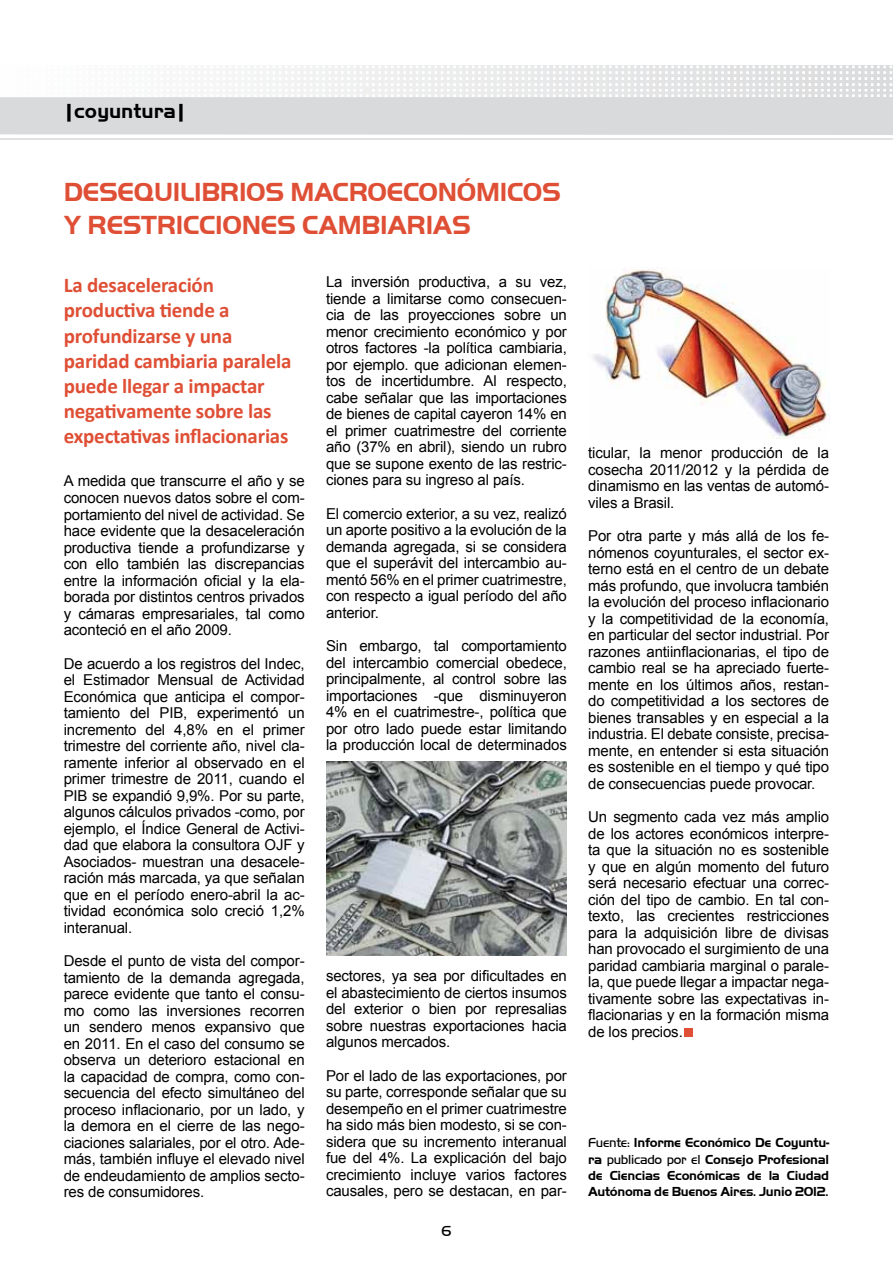
<style>
.page{position:relative;width:893px;height:1263px;background:#fff}
.page>*{position:absolute;margin:0;border:0;box-sizing:border-box;transform-origin:0 0}
.t1{font:700 27px/32.4px "Handel Got D";letter-spacing:-.01em;color:#df4f35}
.t2{font:700 21px/25.2px "Calibri";letter-spacing:-.01em;color:#df4f35}
.t3{font:700 21px "Handel Got D";color:#000}
.t4{font:15px/16.5px "Arial";letter-spacing:-.01em;color:#000;text-align:justify}
.t5{font:15px "Handel Got D Ligh";color:#000}
.t6{font:700 13.5px/16.2px "Handel Got D";letter-spacing:-.02em;color:#000;text-align:justify}
.s1{font-family:"Handel Got D Ligh";font-weight:400}
</style>
<div class="page">
<svg style="left:0;top:65px;width:893px;height:75px"></svg>
<div style="left:684px;top:1029px;width:8px;height:8px;background:#df4f35"></div>
<img style="left:593px;top:268px;width:236px;height:171px">
<img style="left:326px;top:762px;width:241px;height:194px">
<h2 class="t3" style="left:64px;top:100px;width:124px">|coyuntura|</h2>
<h1 class="t1" style="left:64px;top:176px;width:498px">DESEQUILIBRIOS MACROECONÓMICOS<br>Y RESTRICCIONES CAMBIARIAS</h1>
<h2 class="t2" style="left:64px;top:272px;width:229px">La desaceleración productiva tiende a profundizarse y una paridad cambiaria paralela puede llegar a impactar negativamente sobre las expectativas inflacionarias</h2>
<p class="t4" style="left:64px;top:473px;width:242px">A medida que transcurre el año y se conocen nuevos datos sobre el com&shy;portamiento del nivel de actividad. Se hace evidente que la desaceleración productiva tiende a profundizarse y con ello también las discrepancias entre la información oficial y la ela&shy;borada por distintos centros privados y cámaras empresariales, tal como aconteció en el año 2009.</p>
<p class="t4" style="left:64px;top:655px;width:242px">De acuerdo a los registros del Indec, el Estimador Mensual de Actividad Económica que anticipa el compor&shy;tamiento del PIB, experimentó un incremento del 4,8% en el primer trimestre del corriente año, nivel cla&shy;ramente inferior al observado en el primer trimestre de 2011, cuando el PIB se expandió 9,9%. Por su parte, algunos cálculos privados -como, por ejemplo, el Índice General de Activi&shy;dad que elabora la consultora OJF y Asociados- muestran una desacele&shy;ración más marcada, ya que señalan que en el período enero-abril la ac&shy;tividad económica solo creció 1,2% interanual.</p>
<p class="t4" style="left:64px;top:953px;width:242px">Desde el punto de vista del compor&shy;tamiento de la demanda agregada, parece evidente que tanto el consu&shy;mo como las inversiones recorren un sendero menos expansivo que en 2011. En el caso del consumo se observa un deterioro estacional en la capacidad de compra, como con&shy;secuencia del efecto simultáneo del proceso inflacionario, por un lado, y la demora en el cierre de las nego&shy;ciaciones salariales, por el otro. Ade&shy;más, también influye el elevado nivel de endeudamiento de amplios secto&shy;res de consumidores.</p>
<p class="t4" style="left:326px;top:274px;width:242px">La inversión productiva, a su vez, tiende a limitarse como consecuen&shy;cia de las proyecciones sobre un menor crecimiento económico y por otros factores -la política cambiaria, por ejemplo. que adicionan elemen&shy;tos de incertidumbre. Al respecto, cabe señalar que las importaciones de bienes de capital cayeron 14% en el primer cuatrimestre del corriente año (37% en abril), siendo un rubro que se supone exento de las restric&shy;ciones para su ingreso al país.</p>
<p class="t4" style="left:326px;top:505px;width:242px">El comercio exterior, a su vez, realizó un aporte positivo a la evolución de la demanda agregada, si se considera que el superávit del intercambio au&shy;mentó 56% en el primer cuatrimestre, con respecto a igual período del año anterior.</p>
<p class="t4" style="left:326px;top:638px;width:242px">Sin embargo, tal comportamiento del intercambio comercial obedece, principalmente, al control sobre las importaciones -que disminuyeron 4% en el cuatrimestre-, política que por otro lado puede estar limitando la producción local de determinados</p>
<p class="t4" style="left:326px;top:968px;width:242px">sectores, ya sea por dificultades en el abastecimiento de ciertos insumos del exterior o bien por represalias sobre nuestras exportaciones hacia algunos mercados.</p>
<p class="t4" style="left:326px;top:1067px;width:242px">Por el lado de las exportaciones, por su parte, corresponde señalar que su desempeño en el primer cuatrimestre ha sido más bien modesto, si se con&shy;sidera que su incremento interanual fue del 4%. La explicación del bajo crecimiento incluye varios factores causales, pero se destacan, en par-</p>
<p class="t5" style="left:441px;top:1222px;width:12px">6</p>
<p class="t4" style="left:588px;top:445px;width:242px">ticular, la menor producción de la cosecha 2011/2012 y la pérdida de dinamismo en las ventas de automó&shy;viles a Brasil.</p>
<p class="t4" style="left:588px;top:528px;width:242px">Por otra parte y más allá de los fe&shy;nómenos coyunturales, el sector ex&shy;terno está en el centro de un debate más profundo, que involucra también la evolución del proceso inflacionario y la competitividad de la economía, en particular del sector industrial. Por razones antiinflacionarias, el tipo de cambio real se ha apreciado fuerte&shy;mente en los últimos años, restan&shy;do competitividad a los sectores de bienes transables y en especial a la industria. El debate consiste, precisa&shy;mente, en entender si esta situación es sostenible en el tiempo y qué tipo de consecuencias puede provocar.</p>
<p class="t4" style="left:588px;top:809px;width:242px">Un segmento cada vez más amplio de los actores económicos interpre&shy;ta que la situación no es sostenible y que en algún momento del futuro será necesario efectuar una correc&shy;ción del tipo de cambio. En tal con&shy;texto, las crecientes restricciones para la adquisición libre de divisas han provocado el surgimiento de una paridad cambiaria marginal o parale&shy;la, que puede llegar a impactar nega&shy;tivamente sobre las expectativas in&shy;flacionarias y en la formación misma de los precios.</p>
<p class="t6" style="left:588px;top:1135px;width:242px"><span class="s1">Fuente:</span> Informe Económico De Coyuntu&shy;ra <span class="s1">publicado por el</span> Consejo Profesional de Ciencias Económicas de la Ciudad Autónoma de Buenos Aires. Junio 2012.</p>
</div>
